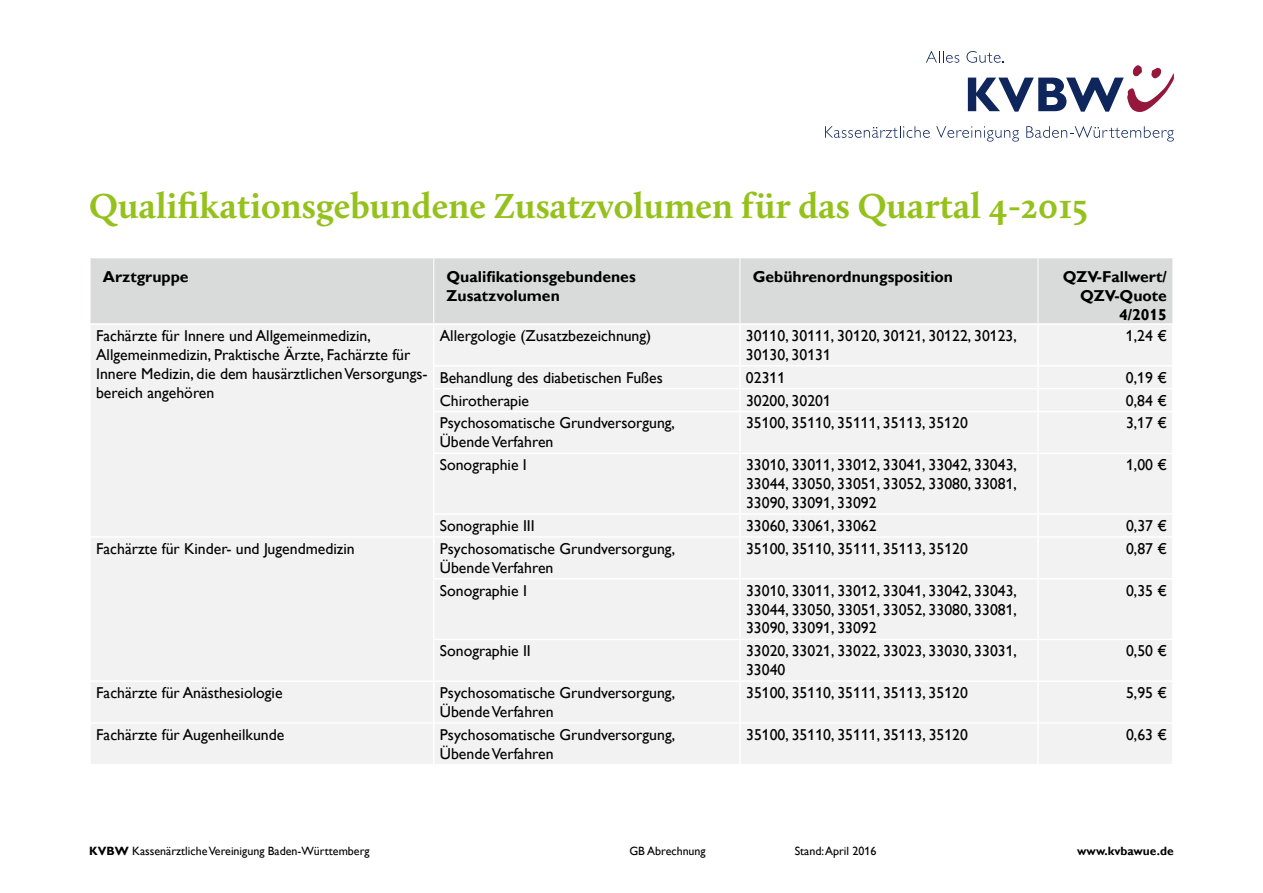
<style>
.page{position:relative;width:1263px;height:893px;background:#fff}
.page>*{position:absolute;margin:0;border:0;box-sizing:border-box;transform-origin:0 0}
.t1{font:700 36px "Calluna";color:#95c11c}
.t2{font:15.75px/18.9px "Gill Alt One";color:#000}
.t3{font:700 15.75px/18.9px "Gill Alt One";color:#000}
.t4{font:12px "Gill Alt One";color:#000}
.t5{font:700 12px "Gill Alt One";color:#000}
.s1{font-weight:700}
</style>
<div class="page">
<svg style="left:926px;top:51px;width:33px;height:12px"></svg>
<svg style="left:966px;top:51px;width:208px;height:61px"></svg>
<svg style="left:825px;top:126px;width:105px;height:12px"></svg>
<svg style="left:936px;top:126px;width:83px;height:16px"></svg>
<svg style="left:1026px;top:126px;width:148px;height:16px"></svg>
<div style="left:91px;top:258px;width:1081px;height:65px;background:#d9dada"></div>
<div style="left:91px;top:325px;width:1081px;height:439px;background:#f2f2f2"></div>
<hr style="left:433px;top:258px;width:1px;height:65px;background:#fff">
<hr style="left:739px;top:258px;width:1px;height:65px;background:#fff">
<hr style="left:1038px;top:258px;width:1px;height:65px;background:#fff">
<hr style="left:1037px;top:325px;width:2px;height:40px;background:#fff">
<hr style="left:1037px;top:367px;width:2px;height:21px;background:#fff">
<hr style="left:1037px;top:389px;width:2px;height:22px;background:#fff">
<hr style="left:1037px;top:412px;width:2px;height:41px;background:#fff">
<hr style="left:1037px;top:454px;width:2px;height:59px;background:#fff">
<hr style="left:1037px;top:515px;width:2px;height:21px;background:#fff">
<hr style="left:1037px;top:538px;width:2px;height:40px;background:#fff">
<hr style="left:1037px;top:579px;width:2px;height:60px;background:#fff">
<hr style="left:1037px;top:640px;width:2px;height:40px;background:#fff">
<hr style="left:1037px;top:682px;width:2px;height:40px;background:#fff">
<hr style="left:1037px;top:724px;width:2px;height:40px;background:#fff">
<hr style="left:433px;top:325px;width:1px;height:40px;background:#fff">
<hr style="left:739px;top:325px;width:2px;height:40px;background:#fff">
<hr style="left:433px;top:365px;width:307px;height:2px;background:#fff">
<hr style="left:740px;top:365px;width:298px;height:2px;background:#fff">
<hr style="left:739px;top:367px;width:2px;height:21px;background:#fff">
<hr style="left:1038px;top:365px;width:136px;height:2px;background:#fff">
<hr style="left:433px;top:388px;width:307px;height:1px;background:#fff">
<svg style="left:433px;top:367px;width:1px;height:44px"></svg>
<hr style="left:740px;top:388px;width:298px;height:1px;background:#fff">
<hr style="left:739px;top:389px;width:2px;height:22px;background:#fff">
<hr style="left:1038px;top:388px;width:136px;height:1px;background:#fff">
<hr style="left:433px;top:411px;width:307px;height:1px;background:#fff">
<hr style="left:433px;top:412px;width:1px;height:41px;background:#fff">
<hr style="left:740px;top:411px;width:298px;height:1px;background:#fff">
<hr style="left:739px;top:412px;width:2px;height:41px;background:#fff">
<hr style="left:1038px;top:411px;width:136px;height:1px;background:#fff">
<hr style="left:433px;top:453px;width:307px;height:1px;background:#fff">
<hr style="left:433px;top:454px;width:1px;height:59px;background:#fff">
<hr style="left:740px;top:453px;width:298px;height:1px;background:#fff">
<hr style="left:739px;top:454px;width:2px;height:59px;background:#fff">
<hr style="left:1038px;top:453px;width:136px;height:1px;background:#fff">
<hr style="left:433px;top:513px;width:307px;height:2px;background:#fff">
<svg style="left:433px;top:515px;width:1px;height:21px"></svg>
<hr style="left:740px;top:513px;width:298px;height:2px;background:#fff">
<hr style="left:739px;top:515px;width:2px;height:21px;background:#fff">
<hr style="left:1038px;top:513px;width:136px;height:2px;background:#fff">
<hr style="left:91px;top:536px;width:343px;height:2px;background:#fff">
<hr style="left:434px;top:536px;width:306px;height:2px;background:#fff">
<hr style="left:433px;top:538px;width:1px;height:40px;background:#fff">
<hr style="left:740px;top:536px;width:298px;height:2px;background:#fff">
<hr style="left:739px;top:538px;width:2px;height:40px;background:#fff">
<hr style="left:1038px;top:536px;width:136px;height:2px;background:#fff">
<hr style="left:433px;top:578px;width:307px;height:1px;background:#fff">
<hr style="left:433px;top:579px;width:1px;height:60px;background:#fff">
<hr style="left:740px;top:578px;width:298px;height:1px;background:#fff">
<hr style="left:739px;top:579px;width:2px;height:60px;background:#fff">
<hr style="left:1038px;top:578px;width:136px;height:1px;background:#fff">
<hr style="left:433px;top:639px;width:307px;height:1px;background:#fff">
<hr style="left:433px;top:640px;width:1px;height:40px;background:#fff">
<hr style="left:740px;top:639px;width:298px;height:1px;background:#fff">
<hr style="left:739px;top:640px;width:2px;height:40px;background:#fff">
<hr style="left:1038px;top:639px;width:136px;height:1px;background:#fff">
<hr style="left:91px;top:680px;width:343px;height:2px;background:#fff">
<hr style="left:434px;top:680px;width:306px;height:2px;background:#fff">
<hr style="left:433px;top:682px;width:1px;height:40px;background:#fff">
<hr style="left:740px;top:680px;width:298px;height:2px;background:#fff">
<hr style="left:739px;top:682px;width:2px;height:40px;background:#fff">
<hr style="left:1038px;top:680px;width:136px;height:2px;background:#fff">
<hr style="left:91px;top:722px;width:343px;height:2px;background:#fff">
<hr style="left:434px;top:722px;width:306px;height:2px;background:#fff">
<hr style="left:433px;top:724px;width:1px;height:40px;background:#fff">
<hr style="left:740px;top:722px;width:298px;height:2px;background:#fff">
<hr style="left:739px;top:724px;width:2px;height:40px;background:#fff">
<hr style="left:1038px;top:722px;width:136px;height:2px;background:#fff">
<h1 class="t1" style="left:89px;top:184px;width:1000px">Qualifikationsgebundene Zusatzvolumen für das Quartal 4-2015</h1>
<p class="t3" style="left:103px;top:267px;width:87px">Arztgruppe</p>
<p class="t3" style="left:446px;top:267px;width:191px">Qualifikationsgebundenes<br>Zusatzvolumen</p>
<p class="t3" style="left:753px;top:267px;width:202px">Gebührenordnungsposition</p>
<p class="t3" style="left:1063px;top:267px;width:106px;text-align:right">QZV-Fallwert/<br>QZV-Quote<br>4/2015</p>
<p class="t2" style="left:96px;top:326px;width:333px">Fachärzte für Innere und Allgemeinmedizin, Allgemeinmedizin, Praktische Ärzte, Fachärzte für Innere Medizin, die dem hausärztlichen Versorgungs&shy;bereich angehören</p>
<p class="t2" style="left:440px;top:326px;width:213px">Allergologie (Zusatzbezeichnung)</p>
<p class="t2" style="left:746px;top:326px;width:272px">30110, 30111, 30120, 30121, 30122, 30123,<br>30130, 30131</p>
<p class="t2" style="left:1126px;top:326px;width:43px">1,24 €</p>
<p class="t2" style="left:440px;top:368px;width:224px">Behandlung des diabetischen Fußes</p>
<p class="t2" style="left:746px;top:368px;width:41px">02311</p>
<p class="t2" style="left:1126px;top:368px;width:43px">0,19 €</p>
<p class="t2" style="left:440px;top:391px;width:91px">Chirotherapie</p>
<p class="t2" style="left:746px;top:391px;width:87px">30200, 30201</p>
<p class="t2" style="left:1126px;top:391px;width:43px">0,84 €</p>
<p class="t2" style="left:440px;top:414px;width:237px">Psychosomatische Grundversorgung,<br>Übende Verfahren</p>
<p class="t2" style="left:746px;top:414px;width:223px">35100, 35110, 35111, 35113, 35120</p>
<p class="t2" style="left:1126px;top:414px;width:43px">3,17 €</p>
<p class="t2" style="left:440px;top:455px;width:89px">Sonographie I</p>
<p class="t2" style="left:746px;top:455px;width:272px;text-align:justify">33010, 33011, 33012, 33041, 33042, 33043, 33044, 33050, 33051, 33052, 33080, 33081, 33090, 33091, 33092</p>
<p class="t2" style="left:1126px;top:455px;width:43px">1,00 €</p>
<p class="t2" style="left:440px;top:516px;width:96px">Sonographie III</p>
<p class="t2" style="left:746px;top:516px;width:132px">33060, 33061, 33062</p>
<p class="t2" style="left:1126px;top:516px;width:43px">0,37 €</p>
<p class="t2" style="left:96px;top:539px;width:260px">Fachärzte für Kinder- und Jugendmedizin</p>
<p class="t2" style="left:440px;top:539px;width:237px">Psychosomatische Grundversorgung,<br>Übende Verfahren</p>
<p class="t2" style="left:746px;top:539px;width:223px">35100, 35110, 35111, 35113, 35120</p>
<p class="t2" style="left:1126px;top:539px;width:43px">0,87 €</p>
<p class="t2" style="left:440px;top:581px;width:89px">Sonographie I</p>
<p class="t2" style="left:746px;top:581px;width:272px;text-align:justify">33010, 33011, 33012, 33041, 33042, 33043, 33044, 33050, 33051, 33052, 33080, 33081, 33090, 33091, 33092</p>
<p class="t2" style="left:1126px;top:581px;width:43px">0,35 €</p>
<p class="t2" style="left:440px;top:641px;width:92px">Sonographie II</p>
<p class="t2" style="left:746px;top:641px;width:272px">33020, 33021, 33022, 33023, 33030, 33031,<br>33040</p>
<p class="t2" style="left:1126px;top:641px;width:43px">0,50 €</p>
<p class="t2" style="left:96px;top:683px;width:188px">Fachärzte für Anästhesiologie</p>
<p class="t2" style="left:440px;top:683px;width:237px">Psychosomatische Grundversorgung,<br>Übende Verfahren</p>
<p class="t2" style="left:746px;top:683px;width:223px">35100, 35110, 35111, 35113, 35120</p>
<p class="t2" style="left:1126px;top:683px;width:43px">5,95 €</p>
<p class="t2" style="left:96px;top:725px;width:190px">Fachärzte für Augenheilkunde</p>
<p class="t2" style="left:440px;top:725px;width:237px">Psychosomatische Grundversorgung,<br>Übende Verfahren</p>
<p class="t2" style="left:746px;top:725px;width:223px">35100, 35110, 35111, 35113, 35120</p>
<p class="t2" style="left:1126px;top:725px;width:43px">0,63 €</p>
<p class="t4" style="left:89px;top:844px;width:282px"><span class="s1">KVBW</span> Kassenärztliche Vereinigung Baden-Württemberg</p>
<p class="t4" style="left:629px;top:844px;width:78px">GB Abrechnung</p>
<p class="t4" style="left:795px;top:844px;width:83px">Stand: April 2016</p>
<p class="t5" style="left:1077px;top:844px;width:98px">www.kvbawue.de</p>
</div>
